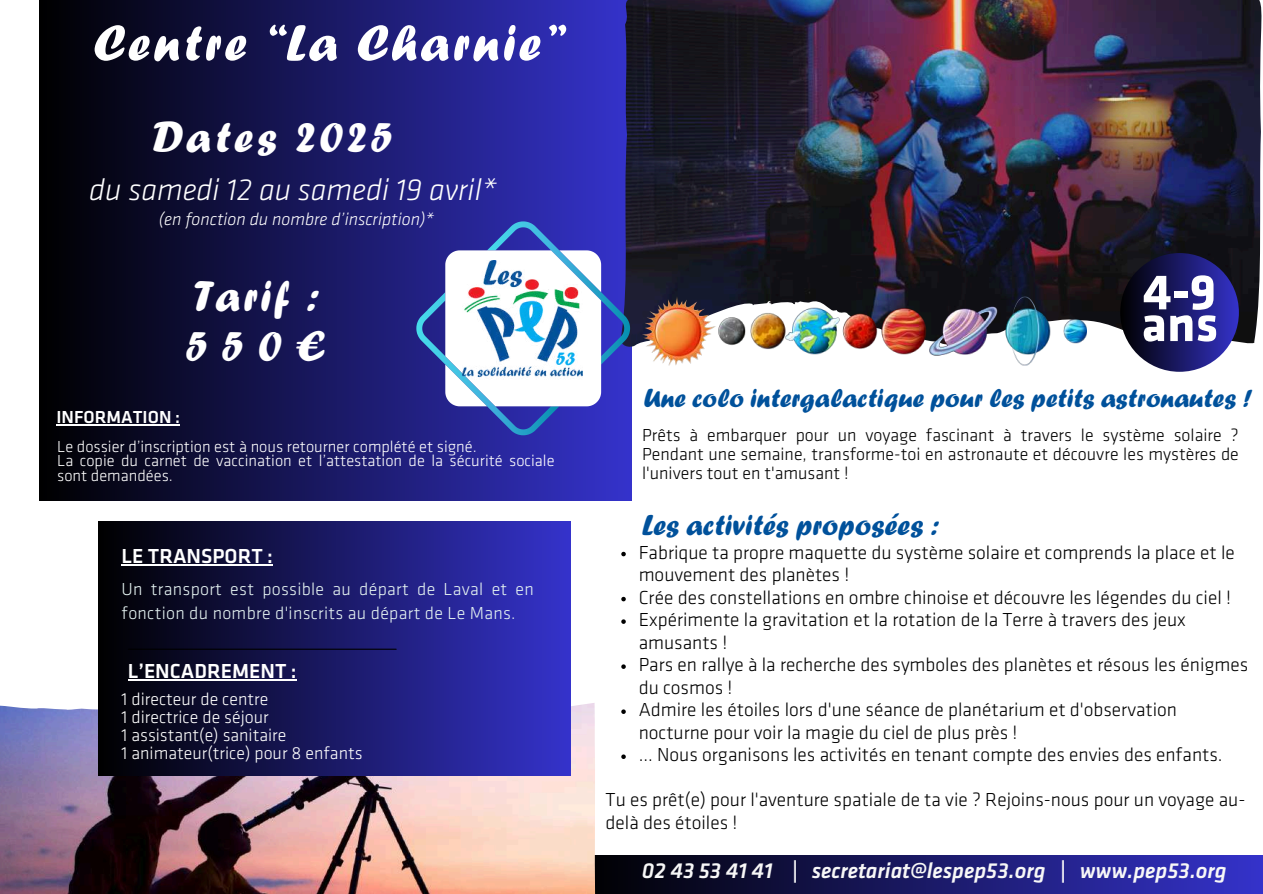
<style>
.page{position:relative;width:1263px;height:894px;background:#fff}
.page>*{position:absolute;margin:0;border:0;box-sizing:border-box;transform-origin:0 0}
.t1{font:52.65px "Forte MT Std";letter-spacing:.055em;color:#fff}
.t2{font:700 51.75px "Klavika";color:#fff}
.t3{font:45px "Forte MT Std";letter-spacing:.085em;color:#fff}
.t4{font:italic 300 31.5px "Klavika";color:#fff}
.t5{font:30px "Forte MT Std";color:#00519b}
.t6{font:27px "Forte MT Std";color:#00519b}
.t7{font:italic 500 22.5px "Klavika";color:#f7f7f7}
.t8{font:500 21px "Klavika";color:#fff}
.t9{font:300 19.5px/22.5px "Klavika";color:#000}
.t10{font:300 18px/19.2px "Klavika";color:#000;text-align:justify}
.t11{font:300 18px/18px "Klavika";color:#fff}
.t12{font:300 18px/24.8px "Klavika";letter-spacing:.015em;color:#e4f2f1}
.t13{font:italic 300 18px "Klavika";color:#fff}
.t14{font:500 18px "Klavika";color:#fff}
.t15{font:300 16.5px/14.7px "Klavika";color:#fff}
</style>
<div class="page">
<div style="left:40px;top:0;width:591px;height:500px;background:linear-gradient(to right,#000,#3533cb)"></div>
<img style="left:621px;top:0;width:640px;height:346px">
<div style="left:1120px;top:253px;width:119px;height:118px;background:linear-gradient(to right,#000,#3432c8);border-radius:50%"></div>
<div style="left:582px;top:855px;width:681px;height:38px;background:linear-gradient(to right,#000,#3432ca)"></div>
<img style="left:0;top:703px;width:596px;height:190px">
<div style="left:98px;top:521px;width:473px;height:254px;background:linear-gradient(to right,#010201,#3432cb)"></div>
<hr style="left:128px;top:648px;width:268px;height:1px;background:#000">
<hr style="left:57px;top:424px;width:123px;height:1px;background:#fff">
<svg style="left:416px;top:221px;width:214px;height:214px"></svg>
<img style="left:463px;top:260px;width:119px;height:119px">
<img style="left:642px;top:296px;width:444px;height:69px">
<hr style="left:128px;top:678px;width:169px;height:2px;background:#fff">
<hr style="left:122px;top:564px;width:151px;height:1px;background:#fff">
<svg style="left:621px;top:551px;width:5px;height:5px"></svg>
<svg style="left:621px;top:596px;width:5px;height:5px"></svg>
<svg style="left:621px;top:619px;width:5px;height:4px"></svg>
<svg style="left:621px;top:664px;width:5px;height:4px"></svg>
<svg style="left:621px;top:709px;width:5px;height:4px"></svg>
<svg style="left:621px;top:754px;width:5px;height:4px"></svg>
<h1 class="t1" style="left:93px;top:23px;width:471px">Centre “La Charnie”</h1>
<h3 class="t3" style="left:153px;top:120px;width:242px">Dates 2025</h3>
<h3 class="t4" style="left:89px;top:176px;width:409px">du samedi 12 au samedi 19 avril*</h3>
<p class="t13" style="left:159px;top:211px;width:277px">(en fonction du nombre d’inscription)*</p>
<h3 class="t3" style="left:193px;top:279px;width:128px">Tarif :</h3>
<h2 class="t2" style="left:1143px;top:270px;width:75px">4-9</h2>
<h2 class="t2" style="left:1141px;top:302px;width:78px">ans</h2>
<h3 class="t3" style="left:186px;top:328px;width:142px">550€</h3>
<p class="t14" style="left:57px;top:409px;width:125px">INFORMATION :</p>
<p class="t15" style="left:57px;top:440px;width:499px">Le dossier d’inscription est à nous retourner complété et signé.<br>La copie du carnet de vaccination et l’attestation de la sécurité sociale sont demandées.</p>
<p class="t8" style="left:122px;top:547px;width:153px">LE TRANSPORT :</p>
<p class="t12" style="left:122px;top:577px;width:414px">Un transport est possible au départ de Laval et en fonction du nombre d'inscrits au départ de Le Mans.</p>
<p class="t8" style="left:128px;top:662px;width:170px">L’ENCADREMENT :</p>
<p class="t11" style="left:122px;top:691px;width:242px">1 directeur de centre<br>1 directrice de séjour<br>1 assistant(e) sanitaire<br>1 animateur(trice) pour 8 enfants</p>
<h3 class="t6" style="left:644px;top:388px;width:610px">Une colo intergalactique pour les petits astronautes !</h3>
<p class="t10" style="left:642px;top:427px;width:598px">Prêts à embarquer pour un voyage fascinant à travers le système solaire ?<br>Pendant une semaine, transforme-toi en astronaute et découvre les mystères de l'univers tout en t'amusant !</p>
<h3 class="t5" style="left:642px;top:513px;width:299px">Les activités proposées :</h3>
<p class="t9" style="left:639px;top:542px;width:611px">Fabrique ta propre maquette du système solaire et comprends la place et le mouvement des planètes !<br>Crée des constellations en ombre chinoise et découvre les légendes du ciel !<br>Expérimente la gravitation et la rotation de la Terre à travers des jeux amusants !<br>Pars en rallye à la recherche des symboles des planètes et résous les énigmes du cosmos !<br>Admire les étoiles lors d'une séance de planétarium et d'observation nocturne pour voir la magie du ciel de plus près !<br>... Nous organisons les activités en tenant compte des envies des enfants.</p>
<p class="t9" style="left:605px;top:789px;width:641px">Tu es prêt(e) pour l'aventure spatiale de ta vie ? Rejoins-nous pour un voyage au&shy;delà des étoiles !</p>
<p class="t7" style="left:642px;top:861px;width:586px">02 43 53 41 41 | secretariat@lespep53.org | www.pep53.org</p>
</div>
